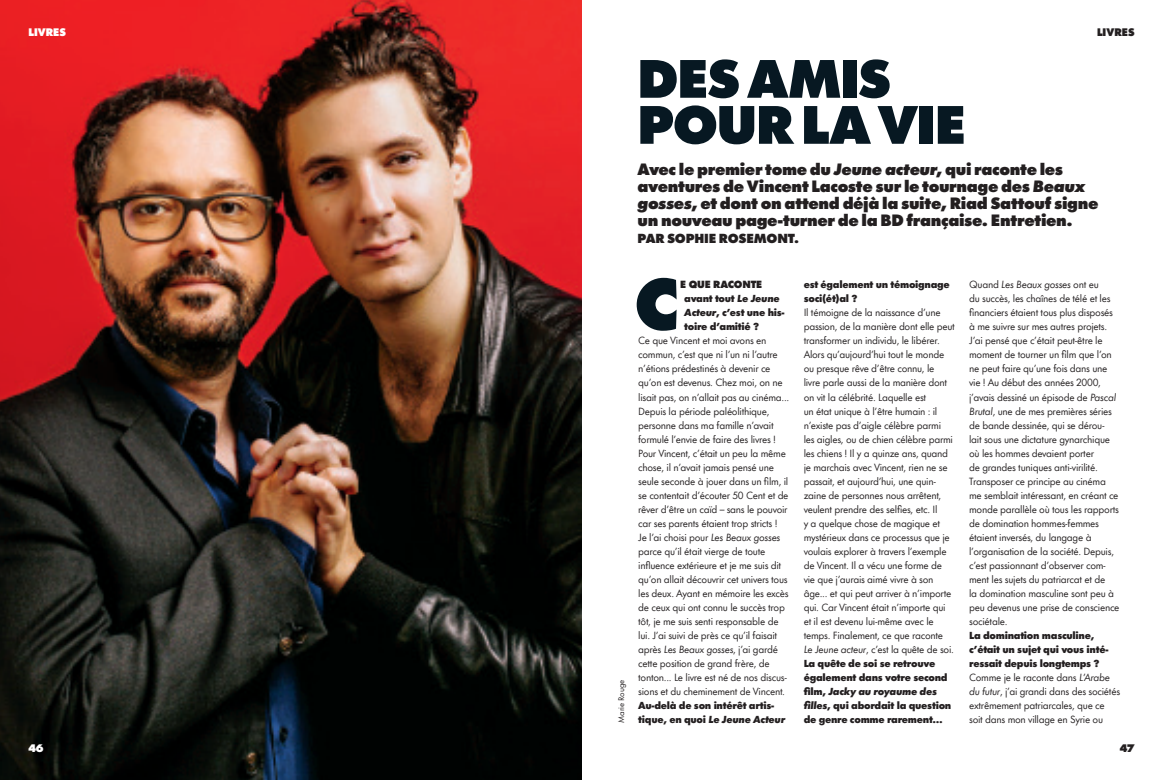
<style>
.page{position:relative;width:1163px;height:780px;background:#fff}
.page>*{position:absolute;margin:0;border:0;box-sizing:border-box;transform-origin:0 0}
.t1{font:68px "Futura Now Headlineby Damas X Blackby Damas";color:#071822}
.TITRE_50{font:50px "Futura Now Headlineby Damas X Blackby Damas";letter-spacing:-.015em;color:#071822}
.CHAPO{font:900 15px/17px "Futura Now Text";letter-spacing:-.025em;color:#231f20}
.SIGNATURE{font:900 12px "Futura Now Text";letter-spacing:-.015em;color:#231f20}
.t2{font:900 10px "Futura Now Headline";color:#fff}
.t3{font:900 10px "Futura Now Headline";color:#231f20}
.TEXTE_drapo{font:9.5px/14px "Futura Now Text";letter-spacing:-.03em;color:#231f20}
.TEXTE_drapo-2{font:900 9.5px/14px "Futura Now Text";letter-spacing:-.03em;color:#231f20}
.CREDITS{font:7.5px "Futura Now Text";letter-spacing:.005em;color:#231f20}
.s1{font-style:italic}
.s2{font-style:inherit}
</style>
<div class="page">
<img style="left:0;top:0;width:581px;height:780px">
<p class="t2" style="left:28px;top:26px;width:39px">LIVRES</p>
<p class="t3" style="left:1096px;top:26px;width:39px">LIVRES</p>
<p class="CREDITS" style="left:615px;top:723px;width:45px;rotate:-90deg">Marie Rouge</p>
<p class="TITRE_50" style="left:637px;top:43px;width:255px">DES AMIS</p>
<p class="TITRE_50" style="left:637px;top:89px;width:329px">POUR LA VIE</p>
<p class="CHAPO" style="left:637px;top:161px;width:462px">Avec le premier tome du <span class="s1">Jeune acteur</span>, qui raconte les aventures de Vincent Lacoste sur le tournage des <span class="s1">Beaux gosses</span>, et dont on attend déjà la suite, Riad Sattouf signe un nouveau page-turner de la BD française. Entretien.</p>
<p class="SIGNATURE" style="left:637px;top:231px;width:163px">PAR SOPHIE ROSEMONT.</p>
<p class="TEXTE_drapo-2" style="left:684px;top:277px;width:102px;text-indent:-4px"><span class="s2">E QUE RACONTE </span>avant tout <span class="s1">Le Jeune<br>Acteur</span>, c’est une his&shy;toire d’amitié ?</p>
<p class="TEXTE_drapo" style="left:638px;top:333px;width:153px">Ce que Vincent et moi avons en commun, c’est que ni l’un ni l’autre n’étions prédestinés à devenir ce qu’on est devenus. Chez moi, on ne lisait pas, on n’allait pas au cinéma...<br>Depuis la période paléolithique, personne dans ma famille n’avait formulé l’envie de faire des livres !<br>Pour Vincent, c’était un peu la même chose, il n’avait jamais pensé une seule seconde à jouer dans un film, il se contentait d’écouter 50 Cent et de rêver d’être un caïd – sans le pouvoir car ses parents étaient trop stricts !<br>Je l’ai choisi pour <span class="s1">Les Beaux gosses </span>parce qu’il était vierge de toute influence extérieure et je me suis dit qu’on allait découvrir cet univers tous les deux. Ayant en mémoire les excès de ceux qui ont connu le succès trop tôt, je me suis senti responsable de lui. J’ai suivi de près ce qu’il faisait après <span class="s1">Les Beaux gosses</span>, j’ai gardé cette position de grand frère, de tonton... Le livre est né de nos discus&shy;sions et du cheminement de Vincent.</p>
<p class="TEXTE_drapo-2" style="left:638px;top:697px;width:148px">Au-delà de son intérêt artis&shy;tique, en quoi <span class="s1">Le Jeune Acteur</span></p>
<p class="t1" style="left:634px;top:255px;width:46px">C</p>
<p class="TEXTE_drapo" style="left:969px;top:277px;width:152px">Quand <span class="s1">Les Beaux gosses</span> ont eu<br>du succès, les chaînes de télé et les financiers étaient tous plus disposés à me suivre sur mes autres projets.<br>J’ai pensé que c’était peut-être le moment de tourner un film que l’on ne peut faire qu’une fois dans une vie ! Au début des années 2000, j’avais dessiné un épisode de <span class="s1">Pascal Brutal</span>, une de mes premières séries de bande dessinée, qui se dérou&shy;lait sous une dictature gynarchique où les hommes devaient porter<br>de grandes tuniques anti-virilité.<br>Transposer ce principe au cinéma me semblait intéressant, en créant ce monde parallèle où tous les rapports de domination hommes-femmes étaient inversés, du langage à l’organisation de la société. Depuis, c’est passionnant d’observer com&shy;ment les sujets du patriarcat et de<br>la domination masculine sont peu à peu devenus une prise de conscience sociétale.</p>
<p class="TEXTE_drapo-2" style="left:969px;top:627px;width:141px">La domination masculine, c’était un sujet qui vous inté&shy;ressait depuis longtemps ?</p>
<p class="TEXTE_drapo" style="left:969px;top:670px;width:152px">Comme je le raconte dans <span class="s1">L’Arabe du futur</span>, j’ai grandi dans des sociétés extrêmement patriarcales, que ce soit dans mon village en Syrie ou</p>
<p class="TEXTE_drapo-2" style="left:803px;top:277px;width:148px">est également un témoignage soci(ét)al ?</p>
<p class="TEXTE_drapo" style="left:803px;top:305px;width:153px">Il témoigne de la naissance d’une passion, de la manière dont elle peut transformer un individu, le libérer.<br>Alors qu’aujourd’hui tout le monde ou presque rêve d’être connu, le<br>livre parle aussi de la manière dont on vit la célébrité. Laquelle est<br>un état unique à l’être humain : il n’existe pas d’aigle célèbre parmi<br>les aigles, ou de chien célèbre parmi les chiens ! Il y a quinze ans, quand je marchais avec Vincent, rien ne se passait, et aujourd’hui, une quin&shy;zaine de personnes nous arrêtent, veulent prendre des selfies, etc. Il<br>y a quelque chose de magique et mystérieux dans ce processus que je voulais explorer à travers l’exemple de Vincent. Il a vécu une forme de vie que j’aurais aimé vivre à son âge... et qui peut arriver à n’importe qui. Car Vincent était n’importe qui et il est devenu lui-même avec le temps. Finalement, ce que raconte</p>
<p class="TEXTE_drapo" style="left:803px;top:642px;width:152px"><span class="s1">Le Jeune acteur</span>, c’est la quête de soi.</p>
<p class="TEXTE_drapo-2" style="left:803px;top:655px;width:149px">La quête de soi se retrouve également dans votre second film, <span class="s1">Jacky au royaume des filles</span>, qui abordait la question de genre comme rarement...</p>
<p class="t2" style="left:28px;top:742px;width:17px">46</p>
<p class="t3" style="left:1119px;top:742px;width:16px">47</p>
</div>
